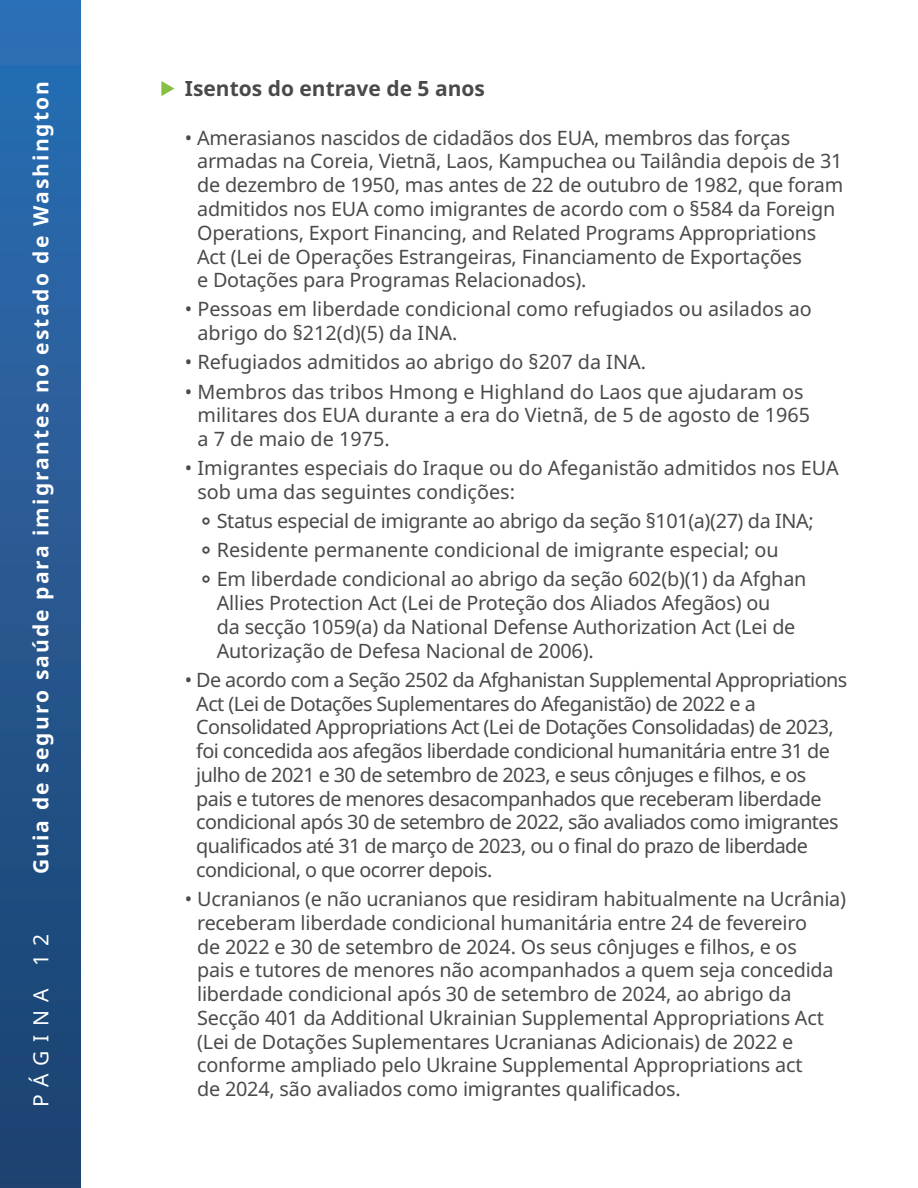
<style>
.page{position:relative;width:918px;height:1188px;background:#fff}
.page>*{position:absolute;margin:0;border:0;box-sizing:border-box;transform-origin:0 0}
.t1{font:700 21px "Noto Sans";letter-spacing:.1em;color:#fff}
.t2{font:700 21px "Noto Sans";color:#494a4a}
.t3{font:21px "Noto Sans";letter-spacing:.4em;color:#fff}
.t4{font:19.8px/23.7px "Noto Sans";letter-spacing:-.01em;color:#494a4a}
.t5{font:19.8px/23.7px "Noto Sans";letter-spacing:-.03em;color:#494a4a}
.s1{font-weight:700}
</style>
<div class="page">
<div style="left:0;top:0;width:81px;height:1188px;background:linear-gradient(to bottom,#2d6fb5,#1c416e)"></div>
<svg style="left:161px;top:81px;width:13px;height:15px"></svg>
<p class="t1" style="left:26px;top:874px;width:795px;rotate:-90deg">Guia de seguro saúde para imigrantes no estado de Washington</p>
<p class="t3" style="left:26px;top:1107px;width:175px;rotate:-90deg">PÁGINA 12</p>
<p class="t2" style="left:185px;top:74px;width:302px">Isentos do entrave de 5 anos</p>
<p class="t4" style="left:197px;top:126px;width:648px;text-indent:-12px">• Amerasianos nascidos de cidadãos dos EUA, membros das forças armadas na Coreia, Vietnã, Laos, Kampuchea ou Tailândia depois de 31 de dezembro de 1950, mas antes de 22 de outubro de 1982, que foram admitidos nos EUA como imigrantes de acordo com o §584 da Foreign Operations, Export Financing, and Related Programs Appropriations Act (Lei de Operações Estrangeiras, Financiamento de Exportações<br>e Dotações para Programas Relacionados).</p>
<p class="t4" style="left:198px;top:298px;width:616px;text-indent:-13px">• Pessoas em liberdade condicional como refugiados ou asilados ao abrigo do §212(d)(5) da INA.</p>
<p class="t4" style="left:185px;top:351px;width:463px">• Refugiados admitidos ao abrigo do §207 da INA.</p>
<p class="t4" style="left:198px;top:380px;width:614px;text-indent:-13px">• Membros das tribos Hmong e Highland do Laos que ajudaram os militares dos EUA durante a era do Vietnã, de 5 de agosto de 1965 a 7 de maio de 1975.</p>
<p class="t4" style="left:198px;top:457px;width:643px;text-indent:-13px">• Imigrantes especiais do Iraque ou do Afeganistão admitidos nos EUA sob uma das seguintes condições:</p>
<p class="t4" style="left:200px;top:510px;width:615px"><span class="s1">⸰</span> Status especial de imigrante ao abrigo da seção §101(a)(27) da INA;</p>
<p class="t4" style="left:200px;top:539px;width:580px"><span class="s1">⸰</span> Residente permanente condicional de imigrante especial; ou</p>
<p class="t4" style="left:217px;top:568px;width:591px;text-indent:-16px"><span class="s1">⸰</span> Em liberdade condicional ao abrigo da seção 602(b)(1) da Afghan Allies Protection Act (Lei de Proteção dos Aliados Afegãos) ou<br>da secção 1059(a) da National Defense Authorization Act (Lei de Autorização de Defesa Nacional de 2006).</p>
<p class="t5" style="left:196px;top:668px;width:653px;text-indent:-11px">• De acordo com a Seção 2502 da Afghanistan Supplemental Appropriations Act (Lei de Dotações Suplementares do Afeganistão) de 2022 e a Consolidated Appropriations Act (Lei de Dotações Consolidadas) de 2023, foi concedida aos afegãos liberdade condicional humanitária entre 31 de julho de 2021 e 30 de setembro de 2023, e seus cônjuges e filhos, e os<br>pais e tutores de menores desacompanhados que receberam liberdade condicional após 30 de setembro de 2022, são avaliados como imigrantes qualificados até 31 de março de 2023, ou o final do prazo de liberdade condicional, o que ocorrer depois.</p>
<p class="t4" style="left:197px;top:888px;width:651px;text-indent:-12px">• Ucranianos (e não ucranianos que residiram habitualmente na Ucrânia) receberam liberdade condicional humanitária entre 24 de fevereiro<br>de 2022 e 30 de setembro de 2024. Os seus cônjuges e filhos, e os<br>pais e tutores de menores não acompanhados a quem seja concedida liberdade condicional após 30 de setembro de 2024, ao abrigo da Secção 401 da Additional Ukrainian Supplemental Appropriations Act (Lei de Dotações Suplementares Ucranianas Adicionais) de 2022 e conforme ampliado pelo Ukraine Supplemental Appropriations act<br>de 2024, são avaliados como imigrantes qualificados.</p>
</div>
